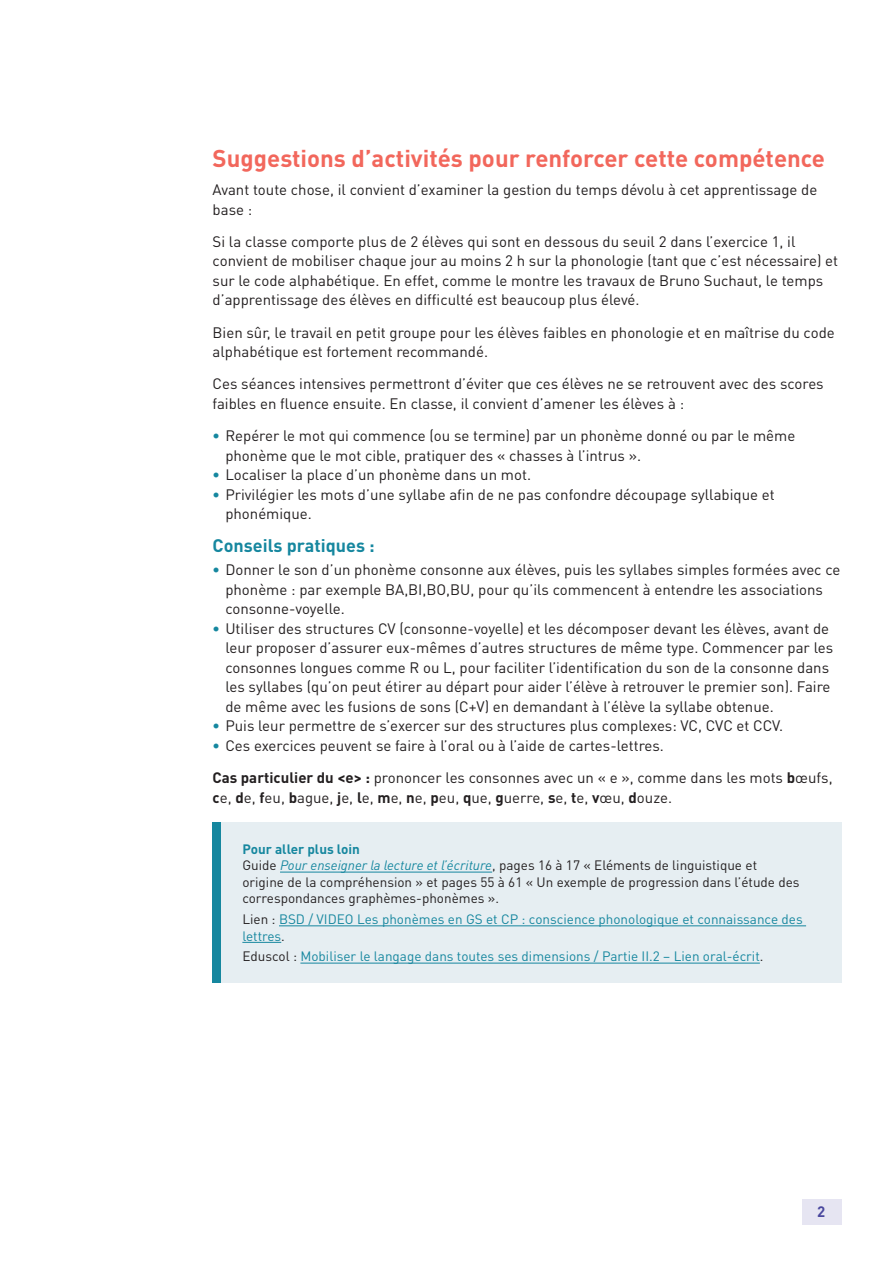
<style>
.page{position:relative;width:893px;height:1263px;background:#fff}
.page>*{position:absolute;margin:0;border:0;box-sizing:border-box;transform-origin:0 0}
._03_Titre_de_niveau{font:700 24px "DIN Pro";color:#f2675c}
._04_Titre_de_niveau{font:700 18px "DIN Pro";color:#16879f}
._06_Texte_courant{font:15px/19.5px "DIN Pro";color:#231f20}
.t1{font:700 15px "DIN Pro";color:#4a489e}
._15_texte_encadré{font:13.5px/16.5px "DIN Pro";color:#231f20}
._15_texte_encadré-2{font:13.5px/16.5px "DIN Pro";color:#16879f}
._15_Titre_encadré{font:700 13.5px "DIN Pro";color:#16879f}
.s1{font-weight:700;color:#16879f}
.s2{font-weight:700}
.s3{font-style:italic;color:#16879f}
.s4{color:#231f20}
</style>
<div class="page">
<div style="left:213px;top:822px;width:629px;height:160px;background:#e6eef2"></div>
<hr style="left:280px;top:872px;width:212px;height:1px;background:#16879f">
<hr style="left:279px;top:925px;width:527px;height:1px;background:#16879f">
<hr style="left:242px;top:942px;width:39px;height:1px;background:#16879f">
<hr style="left:300px;top:963px;width:460px;height:1px;background:#16879f">
<div style="left:213px;top:822px;width:8px;height:160px;background:#16879f"></div>
<div style="left:802px;top:1199px;width:39px;height:26px;background:#e6e5f2"></div>
<p class="_03_Titre_de_niveau" style="left:213px;top:143px;width:614px">Suggestions d’activités pour renforcer cette compétence</p>
<p class="_06_Texte_courant" style="left:213px;top:180px;width:606px">Avant toute chose, il convient d’examiner la gestion du temps dévolu à cet apprentissage de base :</p>
<p class="_06_Texte_courant" style="left:213px;top:231px;width:627px">Si la classe comporte plus de 2 élèves qui sont en dessous du seuil 2 dans l’exercice 1, il convient de mobiliser chaque jour au moins 2 h sur la phonologie (tant que c’est nécessaire) et sur le code alphabétique. En effet, comme le montre les travaux de Bruno Suchaut, le temps d’apprentissage des élèves en difficulté est beaucoup plus élevé.</p>
<p class="_06_Texte_courant" style="left:213px;top:322px;width:624px">Bien sûr, le travail en petit groupe pour les élèves faibles en phonologie et en maîtrise du code alphabétique est fortement recommandé.</p>
<p class="_06_Texte_courant" style="left:213px;top:374px;width:613px">Ces séances intensives permettront d’éviter que ces élèves ne se retrouvent avec des scores faibles en fluence ensuite. En classe, il convient d’amener les élèves à :</p>
<p class="_06_Texte_courant" style="left:225px;top:426px;width:571px;text-indent:-13px"><span class="s1">•</span> Repérer le mot qui commence (ou se termine) par un phonème donné ou par le même phonème que le mot cible, pratiquer des « chasses à l’intrus ».</p>
<p class="_06_Texte_courant" style="left:213px;top:465px;width:320px"><span class="s1">•</span> Localiser la place d’un phonème dans un mot.</p>
<p class="_06_Texte_courant" style="left:225px;top:484px;width:551px;text-indent:-13px"><span class="s1">•</span> Privilégier les mots d’une syllabe afin de ne pas confondre découpage syllabique et phonémique.</p>
<p class="_04_Titre_de_niveau" style="left:213px;top:533px;width:164px">Conseils pratiques :</p>
<p class="_06_Texte_courant" style="left:225px;top:560px;width:616px;text-indent:-13px"><span class="s1">•</span> Donner le son d’un phonème consonne aux élèves, puis les syllabes simples formées avec ce phonème : par exemple BA,BI,BO,BU, pour qu’ils commencent à entendre les associations consonne-voyelle.</p>
<p class="_06_Texte_courant" style="left:225px;top:618px;width:609px;text-indent:-13px"><span class="s1">•</span> Utiliser des structures CV (consonne-voyelle) et les décomposer devant les élèves, avant de leur proposer d’assurer eux-mêmes d’autres structures de même type. Commencer par les consonnes longues comme R ou L, pour faciliter l’identification du son de la consonne dans les syllabes (qu’on peut étirer au départ pour aider l’élève à retrouver le premier son). Faire de même avec les fusions de sons (C+V) en demandant à l’élève la syllabe obtenue.</p>
<p class="_06_Texte_courant" style="left:213px;top:716px;width:572px"><span class="s1">•</span> Puis leur permettre de s’exercer sur des structures plus complexes: VC, CVC et CCV.</p>
<p class="_06_Texte_courant" style="left:213px;top:735px;width:453px"><span class="s1">•</span> Ces exercices peuvent se faire à l’oral ou à l’aide de cartes-lettres.</p>
<p class="_06_Texte_courant" style="left:213px;top:767px;width:622px"><span class="s2">Cas particulier du &lt;e&gt; :</span> prononcer les consonnes avec un « e », comme dans les mots <span class="s2">b</span>œufs, <span class="s2">c</span>e, <span class="s2">d</span>e, <span class="s2">f</span>eu, <span class="s2">b</span>ague, <span class="s2">j</span>e, <span class="s2">l</span>e, <span class="s2">m</span>e, <span class="s2">n</span>e, <span class="s2">p</span>eu, <span class="s2">q</span>ue, <span class="s2">g</span>uerre, <span class="s2">s</span>e, <span class="s2">t</span>e, <span class="s2">v</span>œu, <span class="s2">d</span>ouze.</p>
<p class="_15_Titre_encadré" style="left:242px;top:840px;width:119px">Pour aller plus loin</p>
<p class="_15_texte_encadré" style="left:242px;top:857px;width:559px">Guide <span class="s3">Pour enseigner la lecture et l’écriture</span>, pages 16 à 17 « Eléments de linguistique et origine de la compréhension » et pages 55 à 61 « Un exemple de progression dans l’étude des correspondances graphèmes-phonèmes ».</p>
<p class="_15_texte_encadré-2" style="left:242px;top:911px;width:562px"><span class="s4">Lien :</span> BSD / VIDEO Les phonèmes en GS et CP : conscience phonologique et connaissance des lettres<span class="s4">.</span></p>
<p class="_15_texte_encadré-2" style="left:242px;top:948px;width:523px"><span class="s4">Eduscol :</span> Mobiliser le langage dans toutes ses dimensions / Partie II.2 – Lien oral-écrit<span class="s4">.</span></p>
<p class="t1" style="left:817px;top:1201px;width:10px">2</p>
</div>
